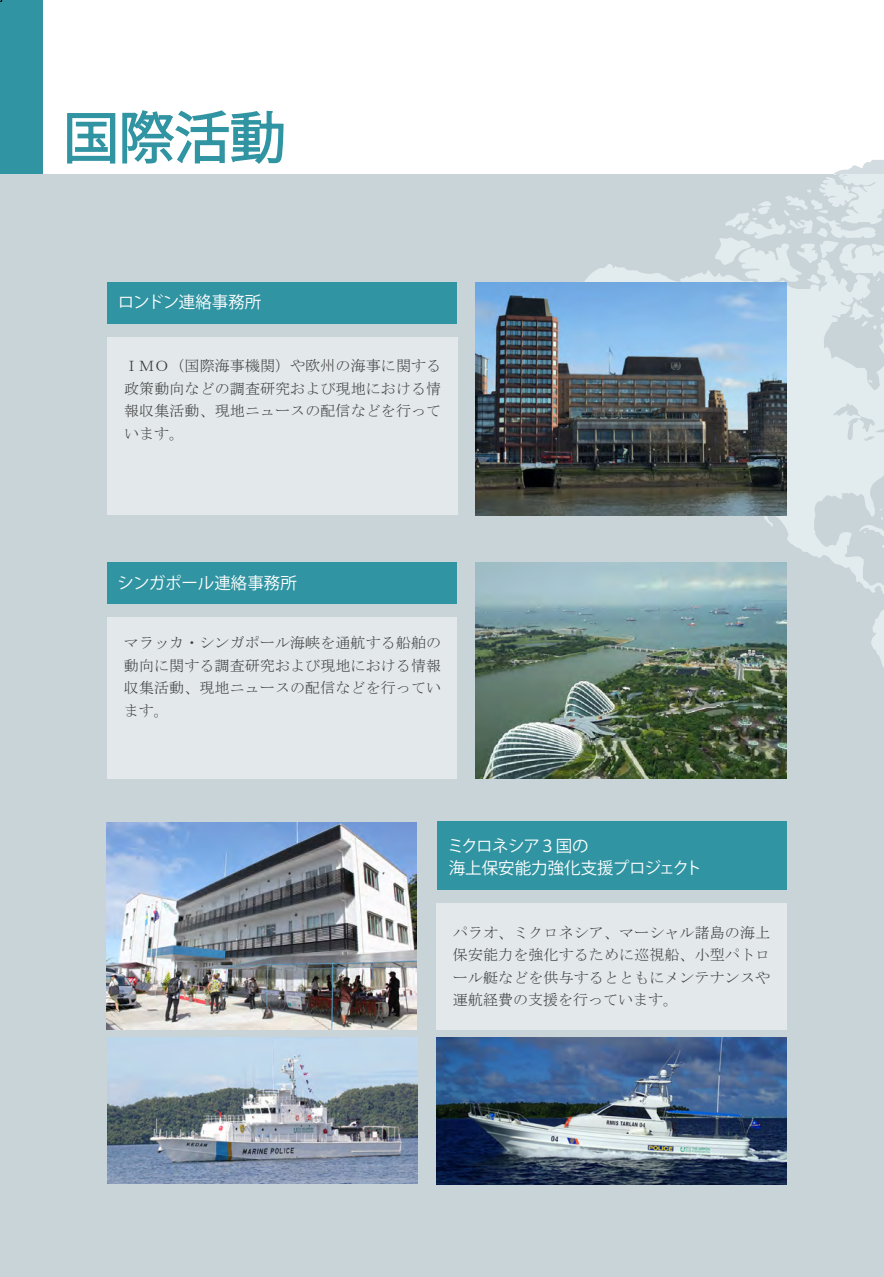
<style>
.page{position:relative;width:884px;height:1277px;background:#fff}
.page>*{position:absolute;margin:0;border:0;box-sizing:border-box;transform-origin:0 0}
.t1{font:55.5px "Koz Go Pr 6 N";color:#3094a2}
.t2{font:16.5px/22.5px "Koz Go Pr 6 N";letter-spacing:-.02em;color:#fff}
.t3{font:16.5px "Koz Go Pr 6 N";color:#fff}
.t4{font:15px/22.5px "MS Mincho";letter-spacing:.005em;color:#3e3e3f;text-align:justify}
</style>
<div class="page">
<div style="left:0;top:174px;width:883px;height:1102px;background:#c9d4d9"></div>
<svg style="left:572px;top:264px;width:311px;height:614px"></svg>
<svg style="left:858px;top:517px;width:25px;height:22px"></svg>
<svg style="left:715px;top:160px;width:168px;height:169px"></svg>
<svg style="left:868px;top:380px;width:4px;height:3px"></svg>
<div style="left:0;top:0;width:42px;height:174px;background:#3094a2"></div>
<svg style="left:67px;top:113px;width:49px;height:51px"></svg>
<svg style="left:122px;top:110px;width:162px;height:54px"></svg>
<div style="left:107px;top:282px;width:349px;height:42px;background:#3094a2"></div>
<div style="left:107px;top:337px;width:351px;height:178px;background:#e3e9eb"></div>
<div style="left:107px;top:562px;width:349px;height:42px;background:#3094a2"></div>
<div style="left:107px;top:617px;width:349px;height:161px;background:#e3e9eb"></div>
<img style="left:475px;top:282px;width:311px;height:233px">
<div style="left:438px;top:822px;width:348px;height:68px;background:#3094a2"></div>
<img style="left:106px;top:823px;width:310px;height:206px">
<div style="left:436px;top:903px;width:350px;height:126px;background:#e3e9eb"></div>
<img style="left:475px;top:562px;width:311px;height:216px">
<img style="left:108px;top:1037px;width:309px;height:146px">
<img style="left:436px;top:1037px;width:350px;height:147px">
<h1 class="t1" style="left:63px;top:106px;width:223px">国際活動</h1>
<p class="t3" style="left:118px;top:293px;width:145px">ロンドン連絡事務所</p>
<p class="t4" style="left:124px;top:355px;width:318px">ＩＭＯ（国際海事機関）や欧州の海事に関する政策動向などの調査研究および現地における情報収集活動、現地ニュースの配信などを行っています。</p>
<p class="t3" style="left:118px;top:573px;width:181px">シンガポール連絡事務所</p>
<p class="t4" style="left:124px;top:631px;width:319px">マラッカ・シンガポール海峡を通航する船舶の動向に関する調査研究および現地における情報収集活動、現地ニュースの配信などを行っています。</p>
<p class="t2" style="left:447px;top:834px;width:256px">ミクロネシア３国の<br>海上保安能力強化支援プロジェクト</p>
<p class="t4" style="left:453px;top:921px;width:319px">パラオ、ミクロネシア、マーシャル諸島の海上保安能力を強化するために巡視船、小型パトロール艇などを供与するとともにメンテナンスや運航経費の支援を行っています。</p>
</div>
